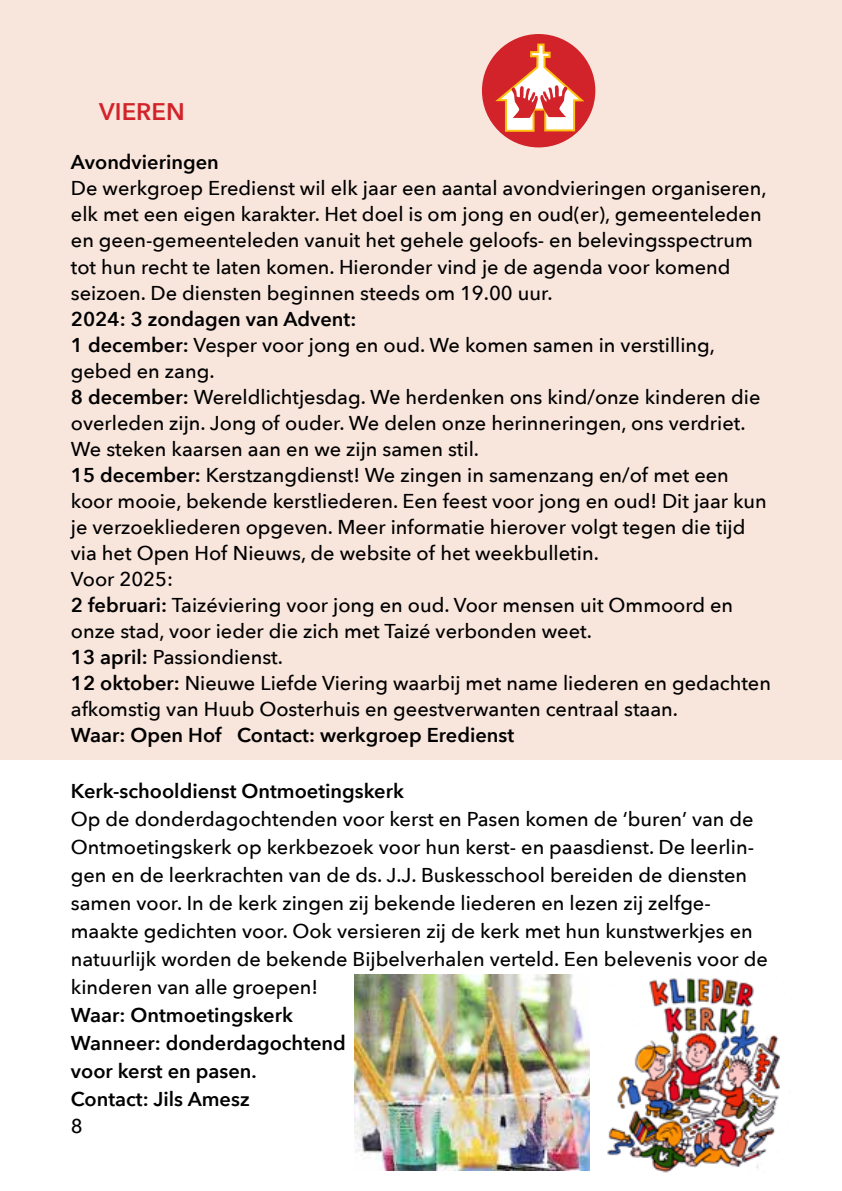
<style>
.page{position:relative;width:842px;height:1191px;background:#fff}
.page>*{position:absolute;margin:0;border:0;box-sizing:border-box;transform-origin:0 0}
.t1{font:600 24px "Avenir Next";color:#d2232a}
.t2{font:500 20px/26px "Avenir Next";color:#000}
.t3{font:600 20px/28px "Avenir Next";color:#000}
.s1{font-weight:600}
</style>
<div class="page">
<div style="left:0;top:0;width:842px;height:760px;background:#f8e5dc"></div>
<div style="left:482px;top:34px;width:113px;height:113px;background:#d2232a;border-radius:50%"></div>
<svg style="left:495px;top:43px;width:92px;height:90px"></svg>
<img style="left:607px;top:978px;width:173px;height:195px">
<img style="left:354px;top:974px;width:236px;height:196px">
<p class="t1" style="left:99px;top:91px;width:87px">VIEREN</p>
<p class="t3" style="left:71px;top:148px;width:149px">Avondvieringen</p>
<p class="t2" style="left:71px;top:175px;width:697px">De werkgroep Eredienst wil elk jaar een aantal avondvieringen organiseren, elk met een eigen karakter. Het doel is om jong en oud(er), gemeenteleden en geen-gemeenteleden vanuit het gehele geloofs- en belevingsspectrum tot hun recht te laten komen. Hieronder vind je de agenda voor komend seizoen. De diensten beginnen steeds om 19.00 uur.</p>
<p class="t2" style="left:71px;top:305px;width:702px"><span class="s1">2024: 3 zondagen van Advent:<br>1 december:</span> Vesper voor jong en oud. We komen samen in verstilling, gebed en zang.<br><span class="s1">8 december:</span> Wereldlichtjesdag. We herdenken ons kind/onze kinderen die overleden zijn. Jong of ouder. We delen onze herinneringen, ons verdriet.<br>We steken kaarsen aan en we zijn samen stil.<br><span class="s1">15 december:</span> Kerstzangdienst! We zingen in samenzang en/of met een koor mooie, bekende kerstliederen. Een feest voor jong en oud! Dit jaar kun je verzoekliederen opgeven. Meer informatie hierover volgt tegen die tijd via het Open Hof Nieuws, de website of het weekbulletin.<br>Voor 2025:<br><span class="s1">2 februari:</span> Taizéviering voor jong en oud. Voor mensen uit Ommoord en onze stad, voor ieder die zich met Taizé verbonden weet.<br><span class="s1">13 april:</span> Passiondienst.<br><span class="s1">12 oktober:</span> Nieuwe Liefde Viering waarbij met name liederen en gedachten afkomstig van Huub Oosterhuis en geestverwanten centraal staan.</p>
<p class="t3" style="left:71px;top:720px;width:445px">Waar: Open Hof Contact: werkgroep Eredienst</p>
<p class="t3" style="left:71px;top:776px;width:334px">Kerk-schooldienst Ontmoetingskerk</p>
<p class="t2" style="left:71px;top:804px;width:698px;line-height:28px">Op de donderdagochtenden voor kerst en Pasen komen de ‘buren’ van de Ontmoetingskerk op kerkbezoek voor hun kerst- en paasdienst. De leerlin&shy;gen en de leerkrachten van de ds. J.J. Buskesschool bereiden de diensten samen voor. In de kerk zingen zij bekende liederen en lezen zij zelfge&shy;maakte gedichten voor. Ook versieren zij de kerk met hun kunstwerkjes en natuurlijk worden de bekende Bijbelverhalen verteld. Een belevenis voor de kinderen van alle groepen!</p>
<p class="t3" style="left:71px;top:1000px;width:277px">Waar: Ontmoetingskerk<br>Wanneer: donderdagochtend voor kerst en pasen.<br>Contact: Jils Amesz</p>
<p class="t2" style="left:71px;top:1112px;width:13px">8</p>
</div>
